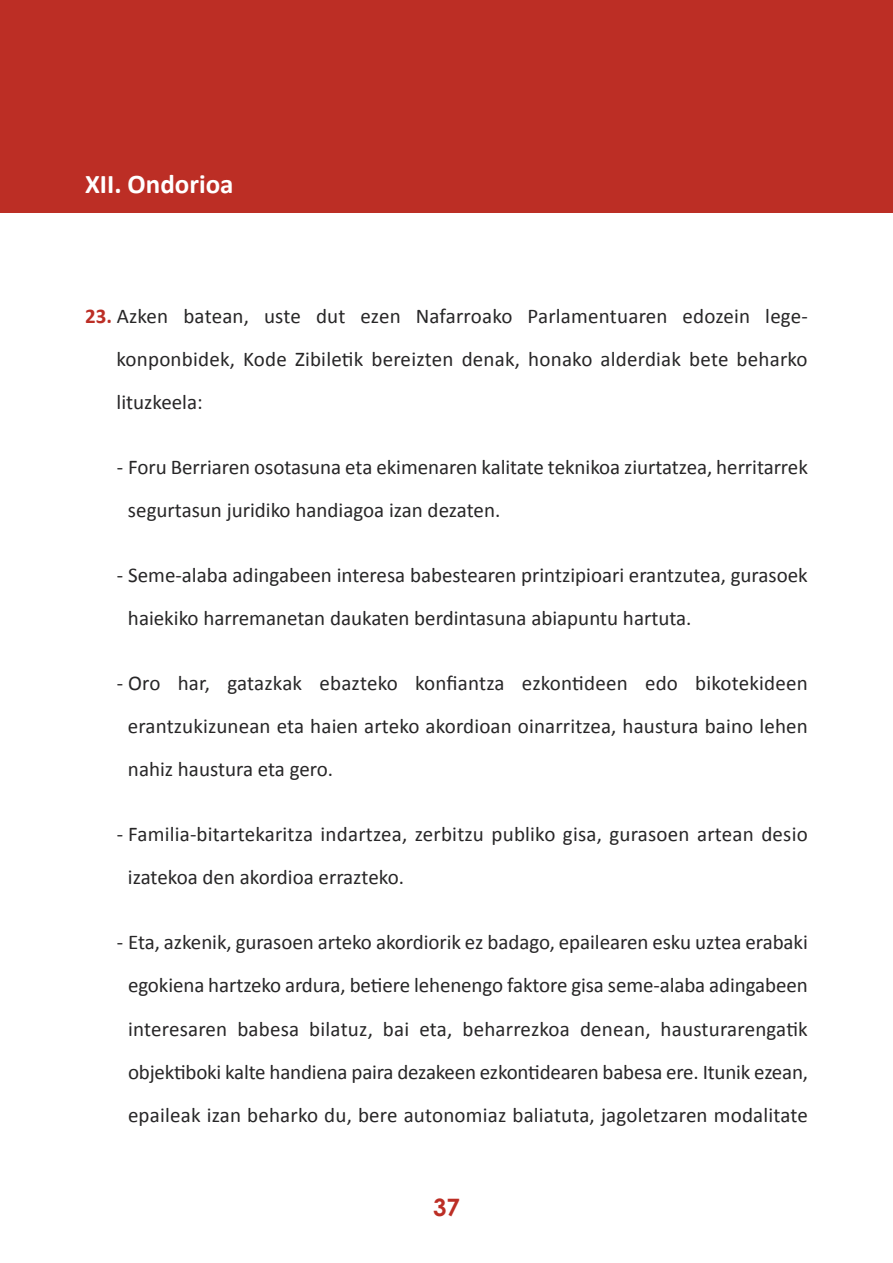
<style>
.page{position:relative;width:893px;height:1263px;background:#fff}
.page>*{position:absolute;margin:0;border:0;box-sizing:border-box;transform-origin:0 0}
.t1{font:700 27px "Calibri";color:#fff}
.t2{font:700 24px "Century Gothic";color:#bc2e25}
.t3{font:21px/43.2px "Calibri";color:#272627}
.s1{font-weight:700;color:#bc2e25}
</style>
<div class="page">
<div style="left:0;top:0;width:893px;height:213px;background:#bc2e25"></div>
<h2 class="t1" style="left:85px;top:167px;width:150px">XII. Ondorioa</h2>
<p class="t3" style="left:117px;top:294px;width:693px;text-align:justify;text-indent:-32px"><span class="s1">23.</span> Azken batean, uste dut ezen Nafarroako Parlamentuaren edozein lege&shy;konponbidek, Kode Zibiletik bereizten denak, honako alderdiak bete beharko lituzkeela:</p>
<p class="t3" style="left:128px;top:445px;width:681px;text-indent:-11px">- Foru Berriaren osotasuna eta ekimenaren kalitate teknikoa ziurtatzea, herritarrek segurtasun juridiko handiagoa izan dezaten.</p>
<p class="t3" style="left:128px;top:553px;width:681px;text-indent:-11px">- Seme-alaba adingabeen interesa babestearen printzipioari erantzutea, gurasoek haiekiko harremanetan daukaten berdintasuna abiapuntu hartuta.</p>
<p class="t3" style="left:128px;top:661px;width:681px;text-align:justify;text-indent:-11px">- Oro har, gatazkak ebazteko konfiantza ezkontideen edo bikotekideen erantzukizunean eta haien arteko akordioan oinarritzea, haustura baino lehen nahiz haustura eta gero.</p>
<p class="t3" style="left:128px;top:812px;width:681px;text-indent:-11px">- Familia-bitartekaritza indartzea, zerbitzu publiko gisa, gurasoen artean desio izatekoa den akordioa errazteko.</p>
<p class="t3" style="left:117px;top:920px;width:693px;text-align:center">- Eta, azkenik, gurasoen arteko akordiorik ez badago, epailearen esku uztea erabaki egokiena hartzeko ardura, betiere lehenengo faktore gisa seme-alaba adingabeen interesaren babesa bilatuz, bai eta, beharrezkoa denean, hausturarengatik objektiboki kalte handiena paira dezakeen ezkontidearen babesa ere. Itunik ezean, epaileak izan beharko du, bere autonomiaz baliatuta, jagoletzaren modalitate</p>
<p class="t2" style="left:433px;top:1192px;width:28px">37</p>
</div>
